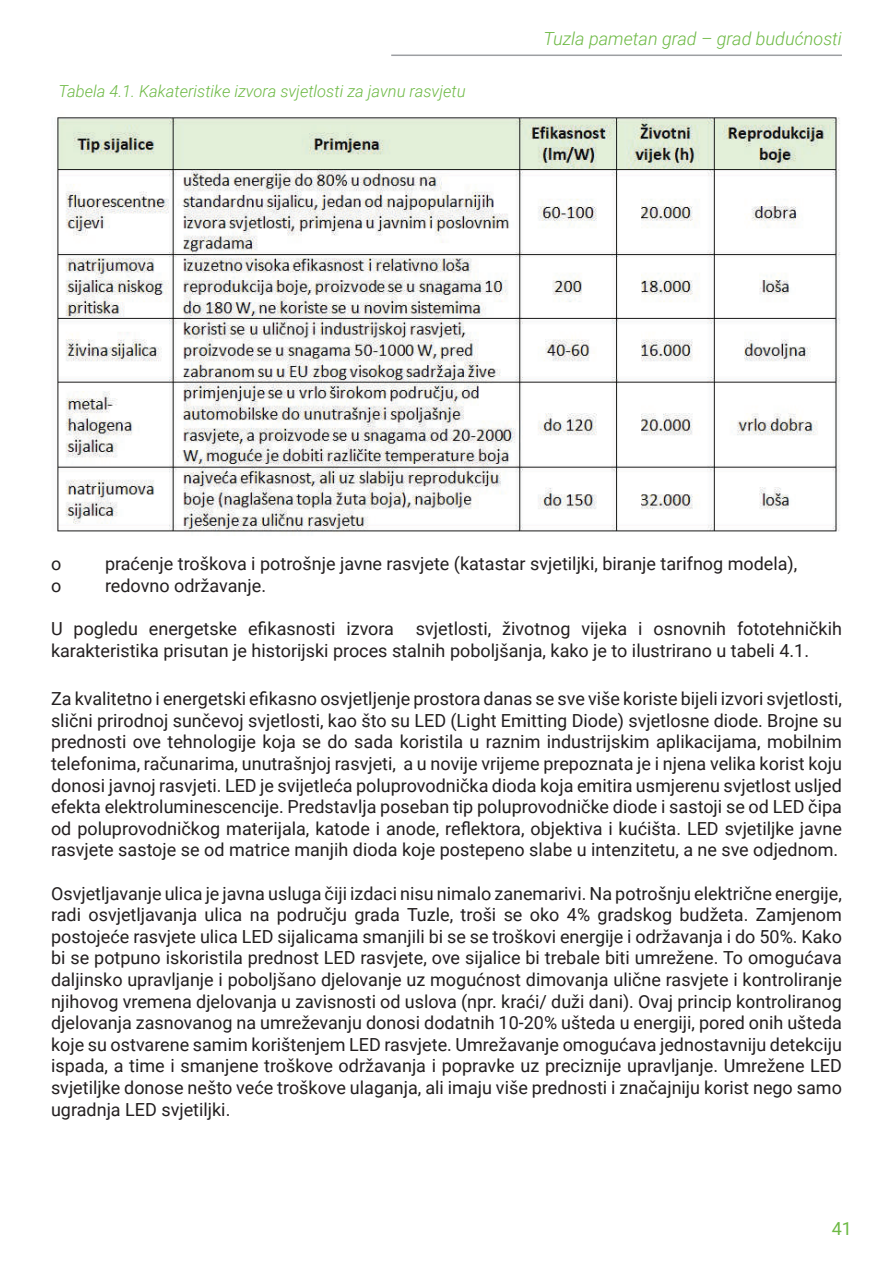
<style>
.page{position:relative;width:893px;height:1263px;background:#fff}
.page>*{position:absolute;margin:0;border:0;box-sizing:border-box;transform-origin:0 0}
.t1{font:18px/21.6px "Roboto";color:#231f20;text-align:justify}
.t2{font:italic 300 18px "Roboto";color:#6db944}
.t3{font:18px "Roboto";color:#6db944}
.t4{font:italic 300 16.5px "Roboto";color:#6db944}
</style>
<div class="page">
<hr style="left:391px;top:55px;width:451px;height:1px;background:#9d9fa2">
<img style="left:57px;top:117px;width:783px;height:416px">
<p class="t4" style="left:58px;top:80px;width:409px">Tabela 4.1. Kakateristike izvora svjetlosti za javnu rasvjetu</p>
<p class="t2" style="left:543px;top:26px;width:300px">Tuzla pametan grad – grad budućnosti</p>
<p class="t1" style="left:51px;top:552px;width:12px">o</p>
<p class="t1" style="left:105px;top:552px;width:694px">praćenje troškova i potrošnje javne rasvjete (katastar svjetiljki, biranje tarifnog modela),</p>
<p class="t1" style="left:51px;top:574px;width:12px">o</p>
<p class="t1" style="left:105px;top:574px;width:163px">redovno održavanje.</p>
<p class="t1" style="left:51px;top:617px;width:792px">U pogledu energetske efikasnosti izvora svjetlosti, životnog vijeka i osnovnih fototehničkih karakteristika prisutan je historijski proces stalnih poboljšanja, kako je to ilustrirano u tabeli 4.1.</p>
<p class="t1" style="left:51px;top:687px;width:792px">Za kvalitetno i energetski efikasno osvjetljenje prostora danas se sve više koriste bijeli izvori svjetlosti, slični prirodnoj sunčevoj svjetlosti, kao što su LED (Light Emitting Diode) svjetlosne diode. Brojne su prednosti ove tehnologije koja se do sada koristila u raznim industrijskim aplikacijama, mobilnim telefonima, računarima, unutrašnjoj rasvjeti, a u novije vrijeme prepoznata je i njena velika korist koju donosi javnoj rasvjeti. LED je svijetleća poluprovodnička dioda koja emitira usmjerenu svjetlost usljed efekta elektroluminescencije. Predstavlja poseban tip poluprovodničke diode i sastoji se od LED čipa od poluprovodničkog materijala, katode i anode, reflektora, objektiva i kućišta. LED svjetiljke javne rasvjete sastoje se od matrice manjih dioda koje postepeno slabe u intenzitetu, a ne sve odjednom.</p>
<p class="t1" style="left:51px;top:882px;width:792px">Osvjetljavanje ulica je javna usluga čiji izdaci nisu nimalo zanemarivi. Na potrošnju električne energije, radi osvjetljavanja ulica na području grada Tuzle, troši se oko 4% gradskog budžeta. Zamjenom postojeće rasvjete ulica LED sijalicama smanjili bi se se troškovi energije i održavanja i do 50%. Kako bi se potpuno iskoristila prednost LED rasvjete, ove sijalice bi trebale biti umrežene. To omogućava daljinsko upravljanje i poboljšano djelovanje uz mogućnost dimovanja ulične rasvjete i kontroliranje njihovog vremena djelovanja u zavisnosti od uslova (npr. kraći/ duži dani). Ovaj princip kontroliranog djelovanja zasnovanog na umreževanju donosi dodatnih 10-20% ušteda u energiji, pored onih ušteda koje su ostvarene samim korištenjem LED rasvjete. Umrežavanje omogućava jednostavniju detekciju ispada, a time i smanjene troškove održavanja i popravke uz preciznije upravljanje. Umrežene LED svjetiljke donose nešto veće troškove ulaganja, ali imaju više prednosti i značajniju korist nego samo ugradnja LED svjetiljki.</p>
<p class="t3" style="left:832px;top:1216px;width:22px">41</p>
</div>
